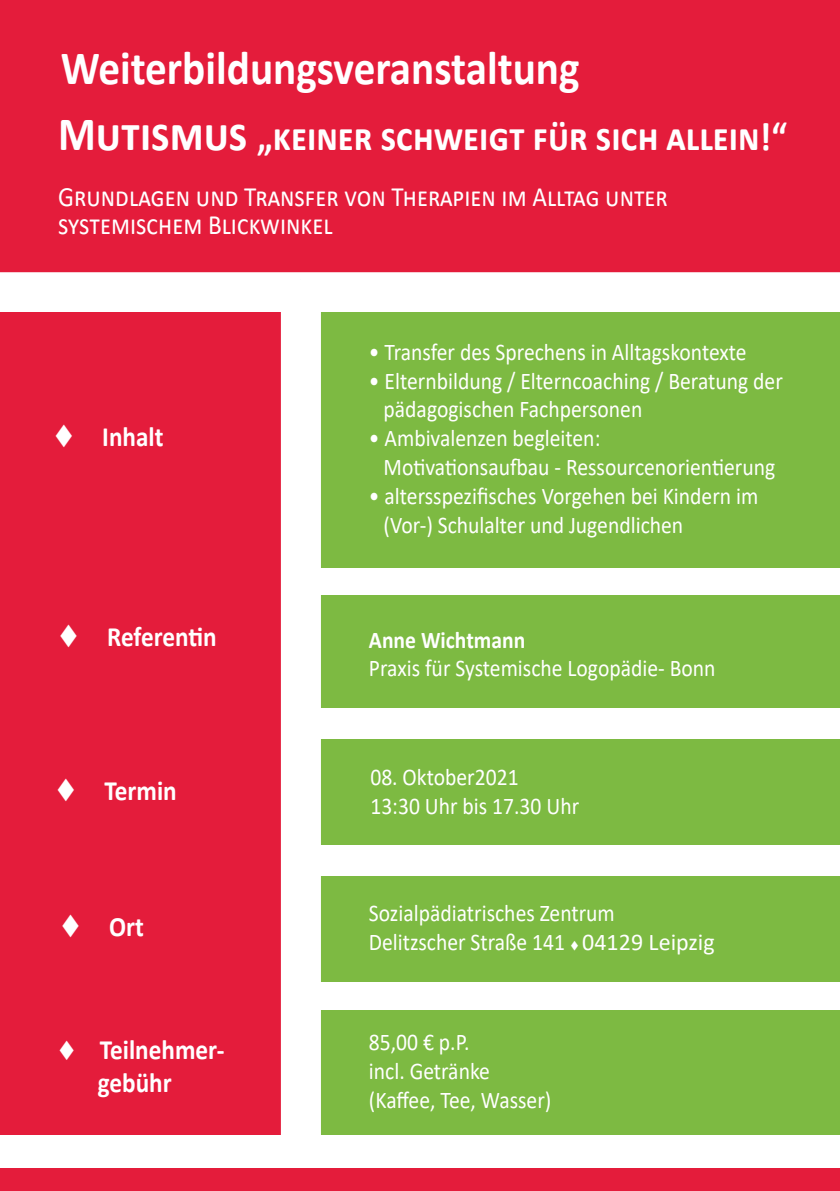
<style>
.page{position:relative;width:840px;height:1191px;background:#fff}
.page>*{position:absolute;margin:0;border:0;box-sizing:border-box;transform-origin:0 0}
.t1{font:700 48px "Calibri";color:#fff;scale:.9 1}
.t2{font:700 40px "Calibri";color:#fff;scale:.9 1}
.t3{font:28px "Calibri";color:#fff;scale:.9 1}
.t4{font:700 28px/33.6px "Calibri";color:#fff;text-align:center;scale:.9 1}
.t5{font:24px/28.8px "Calibri";color:#fff;scale:.9 1}
.t6{font:700 24px "Calibri";color:#fff;scale:.9 1}
.s1{font-size:48px}
</style>
<div class="page">
<div style="left:291px;top:1010px;width:548px;height:124px;background:#7dba42"></div>
<div style="left:0;top:0;width:839px;height:272px;background:#e41c3b"></div>
<div style="left:0;top:312px;width:319px;height:822px;background:#e41c3b"></div>
<div style="left:289px;top:595px;width:550px;height:112px;background:#7dba42"></div>
<div style="left:289px;top:876px;width:550px;height:105px;background:#7dba42"></div>
<div style="left:300px;top:738px;width:539px;height:106px;background:#7dba42"></div>
<div style="left:289px;top:312px;width:550px;height:255px;background:#7dba42"></div>
<div style="left:281px;top:279px;width:40px;height:907px;background:#fff"></div>
<div style="left:0;top:1168px;width:839px;height:23px;background:#e41c3b"></div>
<p class="t1" style="left:61px;top:34px;width:578px">Weiterbildungsveranstaltung</p>
<p class="t2" style="left:58px;top:108px;width:810px"><span class="s1">Mutismus</span> „keiner schweigt für sich allein!“</p>
<p class="t3" style="left:58px;top:177px;width:678px">Grundlagen und Transfer von Therapien im Alltag unter</p>
<p class="t3" style="left:58px;top:205px;width:306px">systemischem Blickwinkel</p>
<p class="t4" style="left:53px;top:419px;width:124px">▼ Inhalt</p>
<p class="t4" style="left:58px;top:619px;width:177px">▼ Referentin</p>
<p class="t4" style="left:56px;top:773px;width:136px">▼ Termin</p>
<p class="t4" style="left:60px;top:909px;width:94px">▼ Ort</p>
<p class="t4" style="left:58px;top:1032px;width:186px">▼ Teilnehmer&shy;gebühr</p>
<p class="t5" style="left:369px;top:337px;width:421px">• Transfer des Sprechens in Alltagskontexte</p>
<p class="t5" style="left:383px;top:365px;width:445px;text-indent:-15px">• Elternbildung / Elterncoaching / Beratung der pädagogischen Fachpersonen</p>
<p class="t5" style="left:383px;top:423px;width:436px;text-indent:-15px">• Ambivalenzen begleiten:<br>Motivationsaufbau - Ressourcenorientierung</p>
<p class="t5" style="left:383px;top:481px;width:418px;text-indent:-15px">• altersspezifisches Vorgehen bei Kindern im (Vor-) Schulalter und Jugendlichen</p>
<p class="t6" style="left:369px;top:622px;width:175px">Anne Wichtmann</p>
<p class="t5" style="left:369px;top:653px;width:386px">Praxis für Systemische Logopädie- Bonn</p>
<p class="t5" style="left:370px;top:762px;width:233px">08. Oktober2021<br>13:30 Uhr bis 17.30 Uhr</p>
<p class="t5" style="left:369px;top:898px;width:385px">Sozialpädiatrisches Zentrum<br>Delitzscher Straße 141 ▼ 04129 Leipzig</p>
<p class="t5" style="left:369px;top:1027px;width:113px">85,00 € p.P.</p>
<p class="t5" style="left:369px;top:1056px;width:136px">incl. Getränke</p>
<p class="t5" style="left:369px;top:1085px;width:204px">(Kaffee, Tee, Wasser)</p>
</div>
